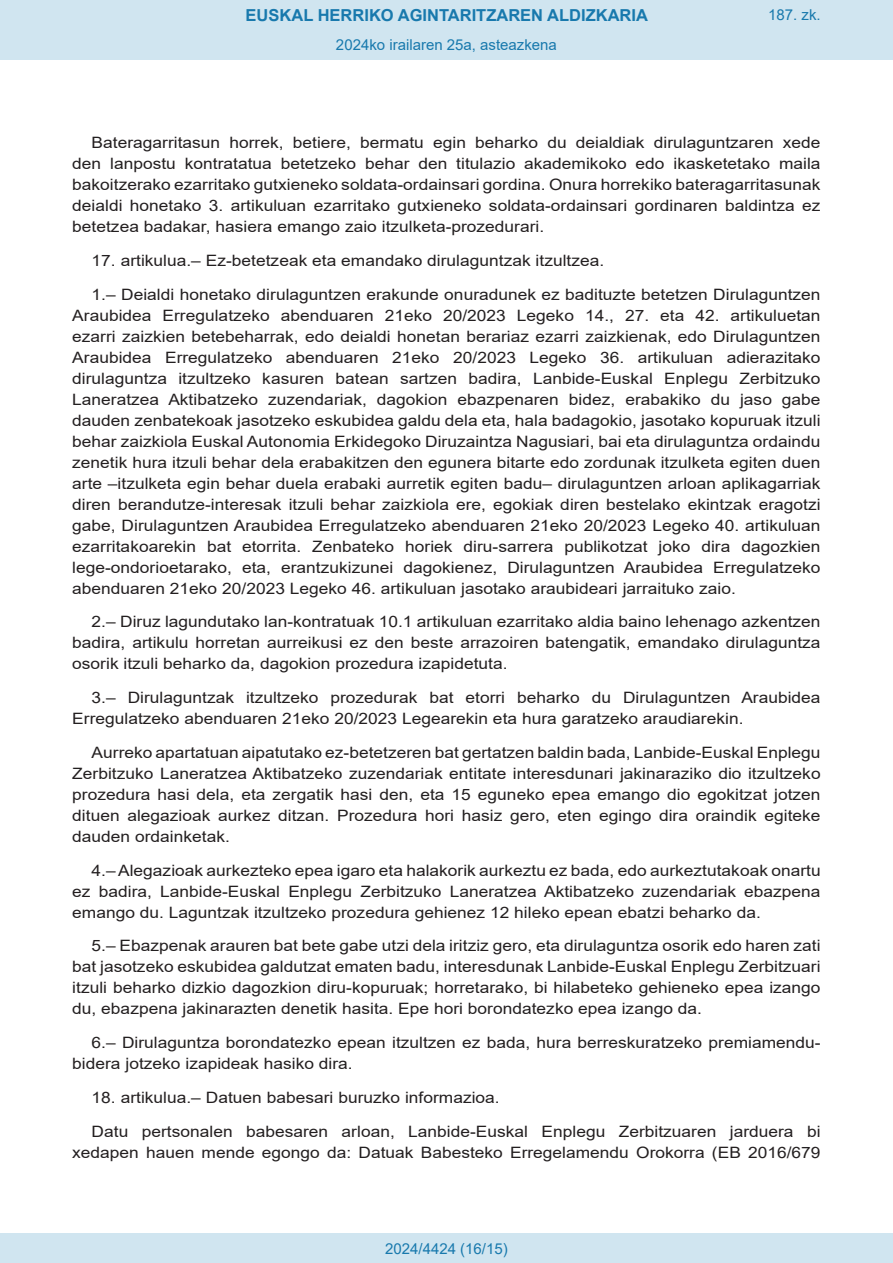
<style>
.page{position:relative;width:893px;height:1263px;background:#fff}
.page>*{position:absolute;margin:0;border:0;box-sizing:border-box;transform-origin:0 0}
.t1{font:700 16.5px "Arial";color:#1879ad}
.BOPVDetalle{font:15.6px/21px "Arial";color:#231f20;text-align:justify;scale:1.11 1}
.Paginacion_Centro{font:15px "Arial";color:#1879ad}
</style>
<div class="page">
<div style="left:0;top:0;width:893px;height:60px;background:#d0e5f0"></div>
<div style="left:0;top:1233px;width:893px;height:30px;background:#d0e5f0"></div>
<p class="t1" style="left:246px;top:3px;width:404px">EUSKAL HERRIKO AGINTARITZAREN ALDIZKARIA</p>
<p class="Paginacion_Centro" style="left:336px;top:35px;width:222px">2024ko irailaren 25a, asteazkena</p>
<p class="Paginacion_Centro" style="left:768px;top:5px;width:54px">187. zk.</p>
<p class="BOPVDetalle" style="left:72px;top:132px;width:676px;text-indent:19px">Bateragarritasun horrek, betiere, bermatu egin beharko du deialdiak dirulaguntzaren xede den lanpostu kontratatua betetzeko behar den titulazio akademikoko edo ikasketetako maila bakoitzerako ezarritako gutxieneko soldata-ordainsari gordina. Onura horrekiko bateragarritasunak deialdi honetako 3. artikuluan ezarritako gutxieneko soldata-ordainsari gordinaren baldintza ez betetzea badakar, hasiera emango zaio itzulketa-prozedurari.</p>
<p class="BOPVDetalle" style="left:92px;top:250px;width:463px">17. artikulua.– Ez-betetzeak eta emandako dirulaguntzak itzultzea.</p>
<p class="BOPVDetalle" style="left:72px;top:284px;width:676px;text-indent:19px">1.– Deialdi honetako dirulaguntzen erakunde onuradunek ez badituzte betetzen Dirulaguntzen Araubidea Erregulatzeko abenduaren 21eko 20/2023 Legeko 14., 27. eta 42. artikuluetan ezarri zaizkien betebeharrak, edo deialdi honetan berariaz ezarri zaizkienak, edo Dirulaguntzen Araubidea Erregulatzeko abenduaren 21eko 20/2023 Legeko 36. artikuluan adierazitako dirulaguntza itzultzeko kasuren batean sartzen badira, Lanbide-Euskal Enplegu Zerbitzuko Laneratzea Aktibatzeko zuzendariak, dagokion ebazpenaren bidez, erabakiko du jaso gabe dauden zenbatekoak jasotzeko eskubidea galdu dela eta, hala badagokio, jasotako kopuruak itzuli behar zaizkiola Euskal Autonomia Erkidegoko Diruzaintza Nagusiari, bai eta dirulaguntza ordaindu zenetik hura itzuli behar dela erabakitzen den egunera bitarte edo zordunak itzulketa egiten duen arte –itzulketa egin behar duela erabaki aurretik egiten badu– dirulaguntzen arloan aplikagarriak diren berandutze-interesak itzuli behar zaizkiola ere, egokiak diren bestelako ekintzak eragotzi gabe, Dirulaguntzen Araubidea Erregulatzeko abenduaren 21eko 20/2023 Legeko 40. artikuluan ezarritakoarekin bat etorrita. Zenbateko horiek diru-sarrera publikotzat joko dira dagozkien lege-ondorioetarako, eta, erantzukizunei dagokienez, Dirulaguntzen Araubidea Erregulatzeko abenduaren 21eko 20/2023 Legeko 46. artikuluan jasotako araubideari jarraituko zaio.</p>
<p class="BOPVDetalle" style="left:72px;top:611px;width:676px;text-indent:19px">2.– Diruz lagundutako lan-kontratuak 10.1 artikuluan ezarritako aldia baino lehenago azkentzen badira, artikulu horretan aurreikusi ez den beste arrazoiren batengatik, emandako dirulaguntza osorik itzuli beharko da, dagokion prozedura izapidetuta.</p>
<p class="BOPVDetalle" style="left:72px;top:687px;width:676px;text-indent:19px">3.– Dirulaguntzak itzultzeko prozedurak bat etorri beharko du Dirulaguntzen Araubidea<br>Erregulatzeko abenduaren 21eko 20/2023 Legearekin eta hura garatzeko araudiarekin.</p>
<p class="BOPVDetalle" style="left:72px;top:742px;width:676px;text-indent:19px">Aurreko apartatuan aipatutako ez-betetzeren bat gertatzen baldin bada, Lanbide-Euskal Enplegu Zerbitzuko Laneratzea Aktibatzeko zuzendariak entitate interesdunari jakinaraziko dio itzultzeko prozedura hasi dela, eta zergatik hasi den, eta 15 eguneko epea emango dio egokitzat jotzen dituen alegazioak aurkez ditzan. Prozedura hori hasiz gero, eten egingo dira oraindik egiteke dauden ordainketak.</p>
<p class="BOPVDetalle" style="left:72px;top:860px;width:676px;text-indent:19px">4.– Alegazioak aurkezteko epea igaro eta halakorik aurkeztu ez bada, edo aurkeztutakoak onartu ez badira, Lanbide-Euskal Enplegu Zerbitzuko Laneratzea Aktibatzeko zuzendariak ebazpena emango du. Laguntzak itzultzeko prozedura gehienez 12 hileko epean ebatzi beharko da.</p>
<p class="BOPVDetalle" style="left:72px;top:935px;width:676px;text-indent:19px">5.– Ebazpenak arauren bat bete gabe utzi dela iritziz gero, eta dirulaguntza osorik edo haren zati bat jasotzeko eskubidea galdutzat ematen badu, interesdunak Lanbide-Euskal Enplegu Zerbitzuari itzuli beharko dizkio dagozkion diru-kopuruak; horretarako, bi hilabeteko gehieneko epea izango du, ebazpena jakinarazten denetik hasita. Epe hori borondatezko epea izango da.</p>
<p class="BOPVDetalle" style="left:72px;top:1032px;width:676px;text-indent:19px">6.– Dirulaguntza borondatezko epean itzultzen ez bada, hura berreskuratzeko premiamendu&shy;bidera jotzeko izapideak hasiko dira.</p>
<p class="BOPVDetalle" style="left:92px;top:1087px;width:369px">18. artikulua.– Datuen babesari buruzko informazioa.</p>
<p class="BOPVDetalle" style="left:72px;top:1121px;width:676px;text-align:right">Datu pertsonalen babesaren arloan, Lanbide-Euskal Enplegu Zerbitzuaren jarduera bi xedapen hauen mende egongo da: Datuak Babesteko Erregelamendu Orokorra (EB 2016/679</p>
<p class="Paginacion_Centro" style="left:385px;top:1238px;width:124px">2024/4424 (16/15)</p>
</div>
